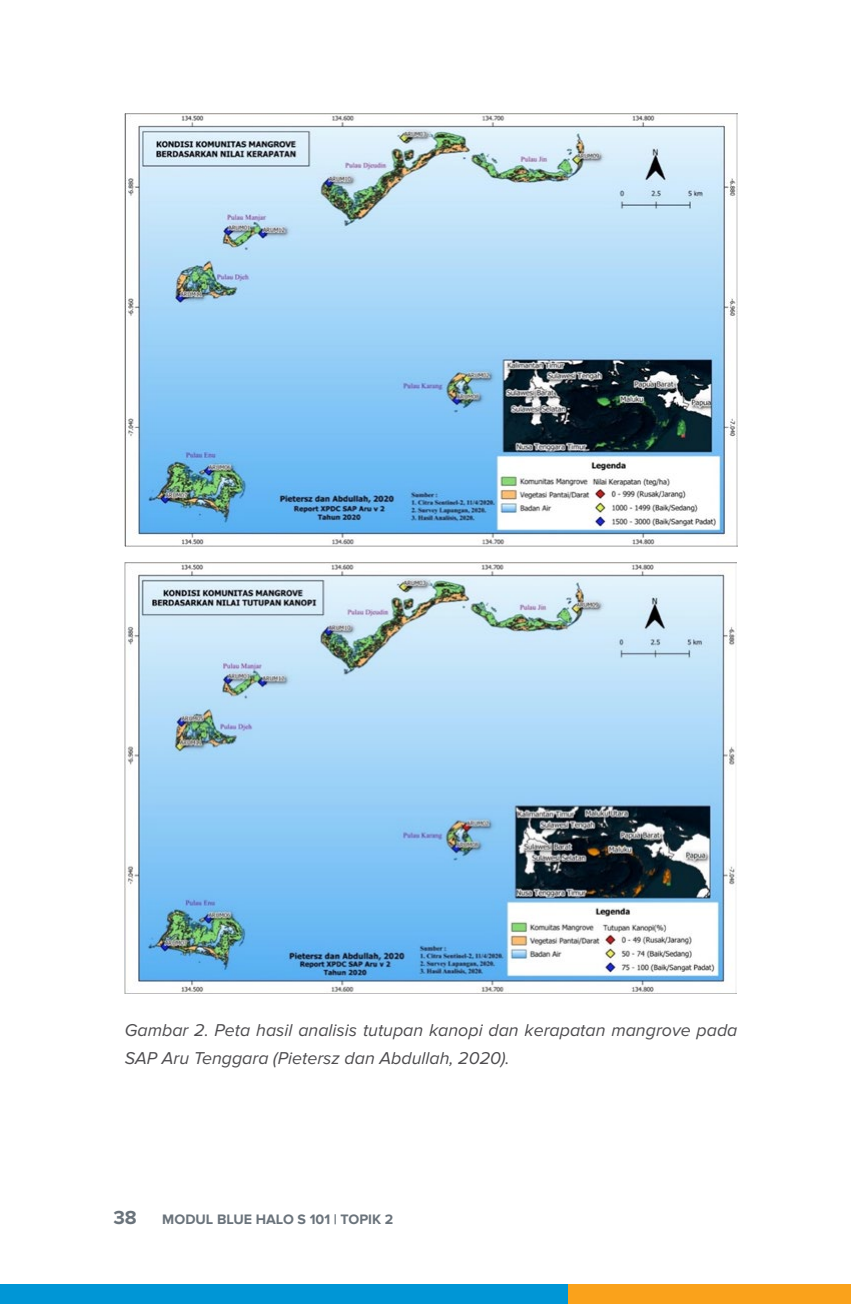
<style>
.page{position:relative;width:851px;height:1304px;background:#fff}
.page>*{position:absolute;margin:0;border:0;box-sizing:border-box;transform-origin:0 0}
.t1{font:700 19.6px "Proxima Nova";color:#6a737b}
.t2{font:italic 17.8px/28.4px "Proxima Nova";color:#4e4d50}
.t3{font:700 14.2px "Proxima Nova";color:#6a737b}
</style>
<div class="page">
<div style="left:567px;top:1284px;width:283px;height:20px;background:#faa21b"></div>
<div style="left:283px;top:1284px;width:284px;height:20px;background:#0096d6"></div>
<div style="left:0;top:1284px;width:283px;height:20px;background:#0096d6"></div>
<img style="left:125px;top:113px;width:612px;height:434px">
<img style="left:125px;top:562px;width:611px;height:431px">
<p class="t2" style="left:125px;top:1016px;width:614px">Gambar 2. Peta hasil analisis tutupan kanopi dan kerapatan mangrove pada<br>SAP Aru Tenggara (Pietersz dan Abdullah, 2020).</p>
<p class="t1" style="left:113px;top:1206px;width:25px">38</p>
<p class="t3" style="left:162px;top:1211px;width:232px">MODUL BLUE HALO S 101 | TOPIK 2</p>
</div>
